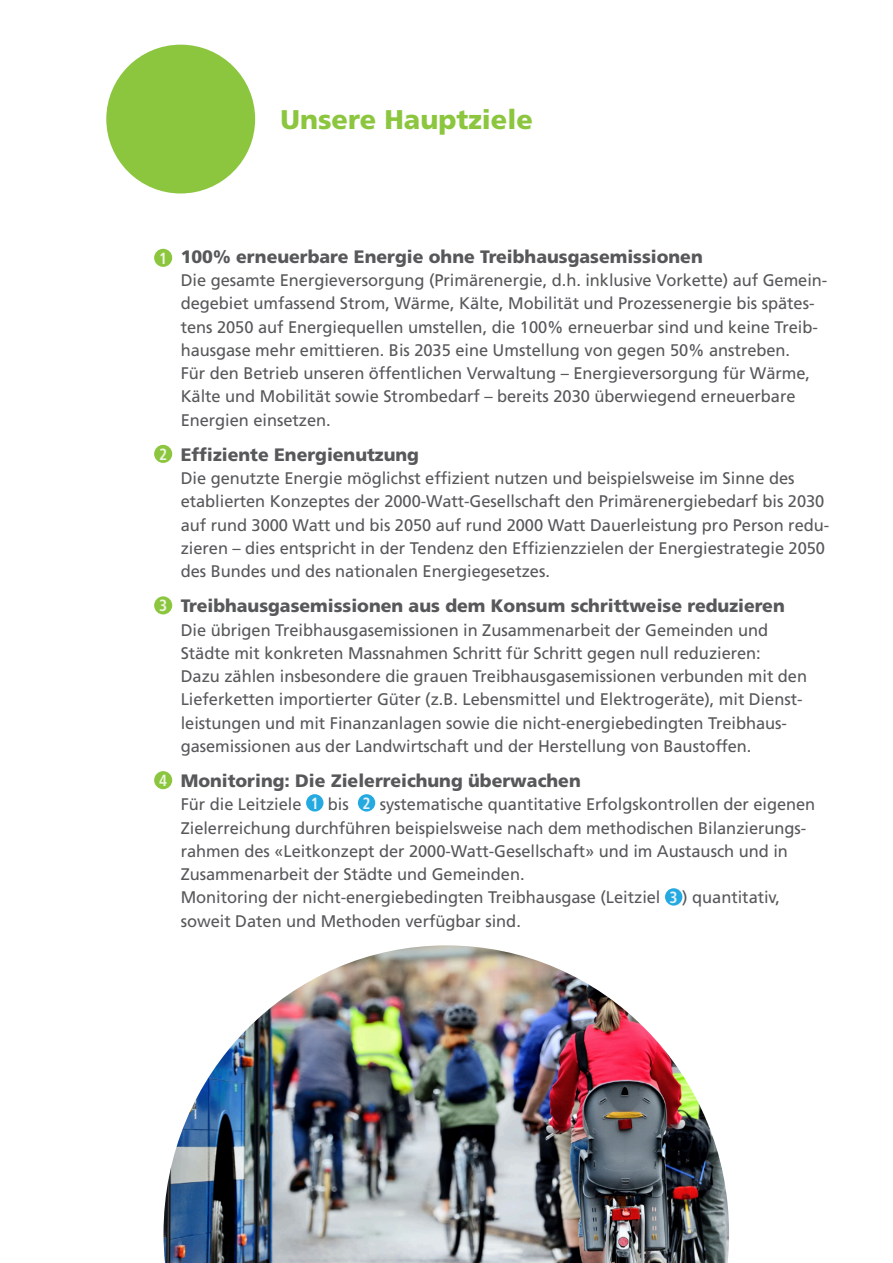
<style>
.page{position:relative;width:893px;height:1263px;background:#fff}
.page>*{position:absolute;margin:0;border:0;box-sizing:border-box;transform-origin:0 0}
.t1{font:900 27px "Frutiger";color:#8bc63e}
.t2{font:900 18px "Frutiger";color:#57585a}
.t3{font:16.8px/23.2px "Frutiger";letter-spacing:-.005em;color:#57585a}
.t4{font:700 condensed 16.2px "Frutiger";color:#eff6e4;scale:.96 1}
.s1{font-weight:700;font-stretch:condensed;font-size:16.2px;color:#e7f2fa}
</style>
<div class="page">
<div style="left:306px;top:794px;width:17px;height:17px;background:#24aae1;border-radius:50%"></div>
<div style="left:358px;top:794px;width:17px;height:17px;background:#24aae1;border-radius:50%"></div>
<div style="left:665px;top:888px;width:17px;height:17px;background:#24aae1;border-radius:50%"></div>
<div style="left:154px;top:249px;width:18px;height:18px;background:#8bc63e;border-radius:50%"></div>
<div style="left:154px;top:445px;width:18px;height:18px;background:#8bc63e;border-radius:50%"></div>
<div style="left:154px;top:596px;width:18px;height:18px;background:#8bc63e;border-radius:50%"></div>
<div style="left:154px;top:771px;width:18px;height:18px;background:#8bc63e;border-radius:50%"></div>
<div style="left:106px;top:45px;width:149px;height:148px;background:#8bc63e;border-radius:50%"></div>
<img style="left:164px;top:945px;width:565px;height:318px">
<h1 class="t1" style="left:281px;top:104px;width:254px">Unsere Hauptziele</h1>
<p class="t4" style="left:159px;top:249px;width:10px">1</p>
<p class="t4" style="left:159px;top:445px;width:10px">2</p>
<p class="t4" style="left:159px;top:596px;width:10px">3</p>
<p class="t4" style="left:159px;top:771px;width:10px">4</p>
<p class="t2" style="left:181px;top:246px;width:524px">100% erneuerbare Energie ohne Treibhausgasemissionen</p>
<p class="t3" style="left:181px;top:268px;width:648px">Die gesamte Energieversorgung (Primärenergie, d.h. inklusive Vorkette) auf Gemein&shy;degebiet umfassend Strom, Wärme, Kälte, Mobilität und Prozessenergie bis spätes&shy;tens 2050 auf Energiequellen umstellen, die 100% erneuerbar sind und keine Treib&shy;hausgase mehr emittieren. Bis 2035 eine Umstellung von gegen 50% anstreben.<br>Für den Betrieb unseren öffentlichen Verwaltung – Energieversorgung für Wärme, Kälte und Mobilität sowie Strombedarf – bereits 2030 überwiegend erneuerbare Energien einsetzen.</p>
<p class="t2" style="left:181px;top:444px;width:240px">Effiziente Energienutzung</p>
<p class="t3" style="left:181px;top:466px;width:650px">Die genutzte Energie möglichst effizient nutzen und beispielsweise im Sinne des etablierten Konzeptes der 2000-Watt-Gesellschaft den Primärenergiebedarf bis 2030 auf rund 3000 Watt und bis 2050 auf rund 2000 Watt Dauerleistung pro Person redu&shy;zieren – dies entspricht in der Tendenz den Effizienzzielen der Energiestrategie 2050 des Bundes und des nationalen Energiegesetzes.</p>
<p class="t2" style="left:181px;top:595px;width:606px">Treibhausgasemissionen aus dem Konsum schrittweise reduzieren</p>
<p class="t3" style="left:181px;top:618px;width:628px">Die übrigen Treibhausgasemissionen in Zusammenarbeit der Gemeinden und Städte mit konkreten Massnahmen Schritt für Schritt gegen null reduzieren:<br>Dazu zählen insbesondere die grauen Treibhausgasemissionen verbunden mit den Lieferketten importierter Güter (z.B. Lebensmittel und Elektrogeräte), mit Dienst&shy;leistungen und mit Finanzanlagen sowie die nicht-energiebedingten Treibhaus&shy;gasemissionen aus der Landwirtschaft und der Herstellung von Baustoffen.</p>
<p class="t2" style="left:181px;top:770px;width:402px">Monitoring: Die Zielerreichung überwachen</p>
<p class="t3" style="left:181px;top:793px;width:636px">Für die Leitziele <span class="s1">1</span> bis <span class="s1">2</span> systematische quantitative Erfolgskontrollen der eigenen Zielerreichung durchführen beispielsweise nach dem methodischen Bilanzierungs&shy;rahmen des «Leitkonzept der 2000-Watt-Gesellschaft» und im Austausch und in Zusammenarbeit der Städte und Gemeinden.<br>Monitoring der nicht-energiebedingten Treibhausgase (Leitziel <span class="s1">3</span> ) quantitativ, soweit Daten und Methoden verfügbar sind.</p>
</div>
